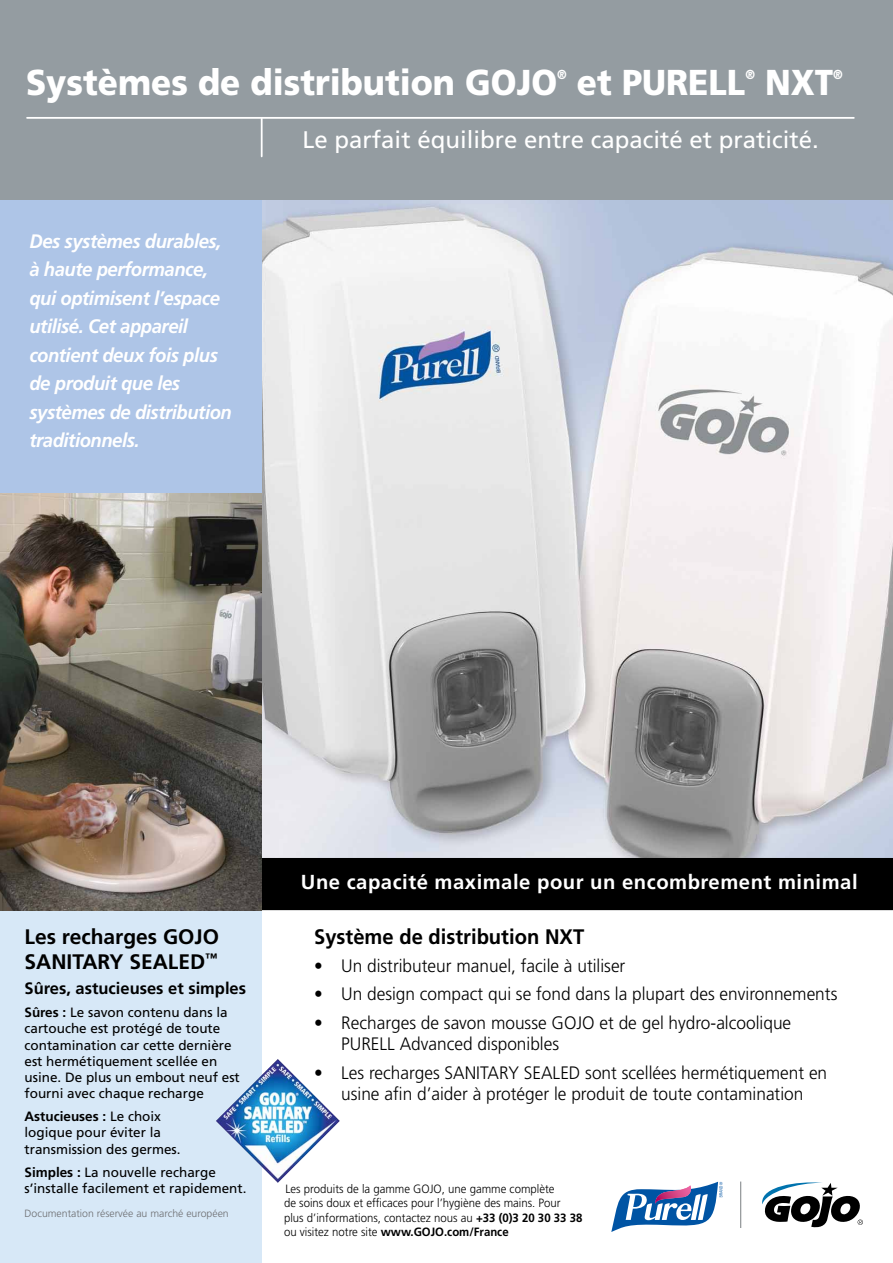
<style>
.page{position:relative;width:893px;height:1263px;background:#fff}
.page>*{position:absolute;margin:0;border:0;box-sizing:border-box;transform-origin:0 0}
.t1{font:900 36px "Frutiger LT Std";color:#fff;scale:.92 1}
.t2{font:24px "Frutiger LT Std";color:#fff}
.t3{font:700 21px/25.2px "Frutiger LT Std";color:#000}
.t4{font:700 21px "Frutiger LT Std";color:#000;scale:.96 1}
.t5{font:700 20.25px "Frutiger LT Std";letter-spacing:.025em;color:#fff}
.t6{font:italic 700 19.5px/28.5px "Frutiger LT Std";letter-spacing:-.025em;color:#fff;scale:.95 1}
.t7{font:300 18px/21.6px "Frutiger LT Std";color:#000;scale:.96 1}
.t8{font:700 16.5px "Frutiger LT Std";color:#000}
.t9{font:13.5px/16.2px "Frutiger LT Std";color:#000}
.t10{font:900 13.05px "Frutiger LT Std";color:#fff;scale:.92 1}
.t11{font:300 12px/14.4px "Frutiger LT Std";color:#000;scale:.95 1}
.t12{font:300 10.5px "Frutiger LT Std";color:#6d6e71}
.s1{font-weight:700}
</style>
<div class="page">
<img style="left:262px;top:200px;width:631px;height:658px">
<div style="left:262px;top:858px;width:631px;height:52px;background:#000"></div>
<div style="left:0;top:194px;width:262px;height:345px;background:#aec5e7"></div>
<div style="left:0;top:750px;width:262px;height:513px;background:#d7e8f7"></div>
<div style="left:0;top:0;width:893px;height:200px;background:#949ca1"></div>
<img style="left:0;top:494px;width:262px;height:416px">
<hr style="left:261px;top:119px;width:2px;height:37px;background:#fff">
<hr style="left:27px;top:117px;width:827px;height:2px;background:#fff">
<hr style="left:740px;top:1181px;width:1px;height:47px;background:#7a7f81">
<svg style="left:762px;top:1182px;width:101px;height:46px"></svg>
<svg style="left:611px;top:1182px;width:111px;height:50px"></svg>
<img style="left:216px;top:1059px;width:124px;height:124px">
<h1 class="t1" style="left:26px;top:61px;width:579px">Systèmes de distribution GOJO</h1>
<p class="t10" style="left:557px;top:66px;width:12px">®</p>
<h1 class="t1" style="left:577px;top:61px;width:185px">et PURELL</h1>
<p class="t10" style="left:745px;top:66px;width:12px">®</p>
<h1 class="t1" style="left:765px;top:61px;width:76px">NXT</h1>
<p class="t10" style="left:833px;top:66px;width:12px">®</p>
<h2 class="t2" style="left:303px;top:126px;width:518px">Le parfait équilibre entre capacité et praticité.</h2>
<h3 class="t6" style="left:29px;top:227px;width:215px">Des systèmes durables, à haute performance, qui optimisent l’espace utilisé. Cet appareil contient deux fois plus de produit que les systèmes de distribution traditionnels.</h3>
<h3 class="t3" style="left:25px;top:924px;width:196px">Les recharges GOJO<br>SANITARY SEALED<sup>™</sup></h3>
<p class="t8" style="left:25px;top:979px;width:223px">Sûres, astucieuses et simples</p>
<p class="t9" style="left:25px;top:1004px;width:217px"><span class="s1">Sûres :</span> Le savon contenu dans la cartouche est protégé de toute contamination car cette dernière est hermétiquement scellée en usine. De plus un embout neuf est fourni avec chaque recharge</p>
<p class="t9" style="left:25px;top:1108px;width:158px"><span class="s1">Astucieuses :</span> Le choix logique pour éviter la transmission des germes.</p>
<p class="t9" style="left:25px;top:1164px;width:224px"><span class="s1">Simples :</span> La nouvelle recharge s’installe facilement et rapidement.</p>
<p class="t12" style="left:25px;top:1207px;width:206px">Documentation réservée au marché européen</p>
<h3 class="t5" style="left:301px;top:870px;width:558px">Une capacité maximale pour un encombrement minimal</h3>
<h3 class="t4" style="left:314px;top:924px;width:283px">Système de distribution NXT</h3>
<h3 class="t7" style="left:314px;top:955px;width:326px">• Un distributeur manuel, facile à utiliser</h3>
<h3 class="t7" style="left:314px;top:983px;width:546px">• Un design compact qui se fond dans la plupart des environnements</h3>
<h3 class="t7" style="left:341px;top:1012px;width:470px;text-indent:-27px">• Recharges de savon mousse GOJO et de gel hydro-alcoolique<br>PURELL Advanced disponibles</h3>
<h3 class="t7" style="left:314px;top:1062px;width:536px;text-align:center">• Les recharges SANITARY SEALED sont scellées hermétiquement en usine afin d’aider à protéger le produit de toute contamination</h3>
<p class="t11" style="left:284px;top:1182px;width:315px">Les produits de la gamme GOJO, une gamme complète<br>de soins doux et efficaces pour l’hygiène des mains. Pour plus d’informations, contactez nous au <span class="s1">+33 (0)3 20 30 33 38 </span>ou visitez notre site <span class="s1">www.GOJO.com/France</span></p>
</div>
